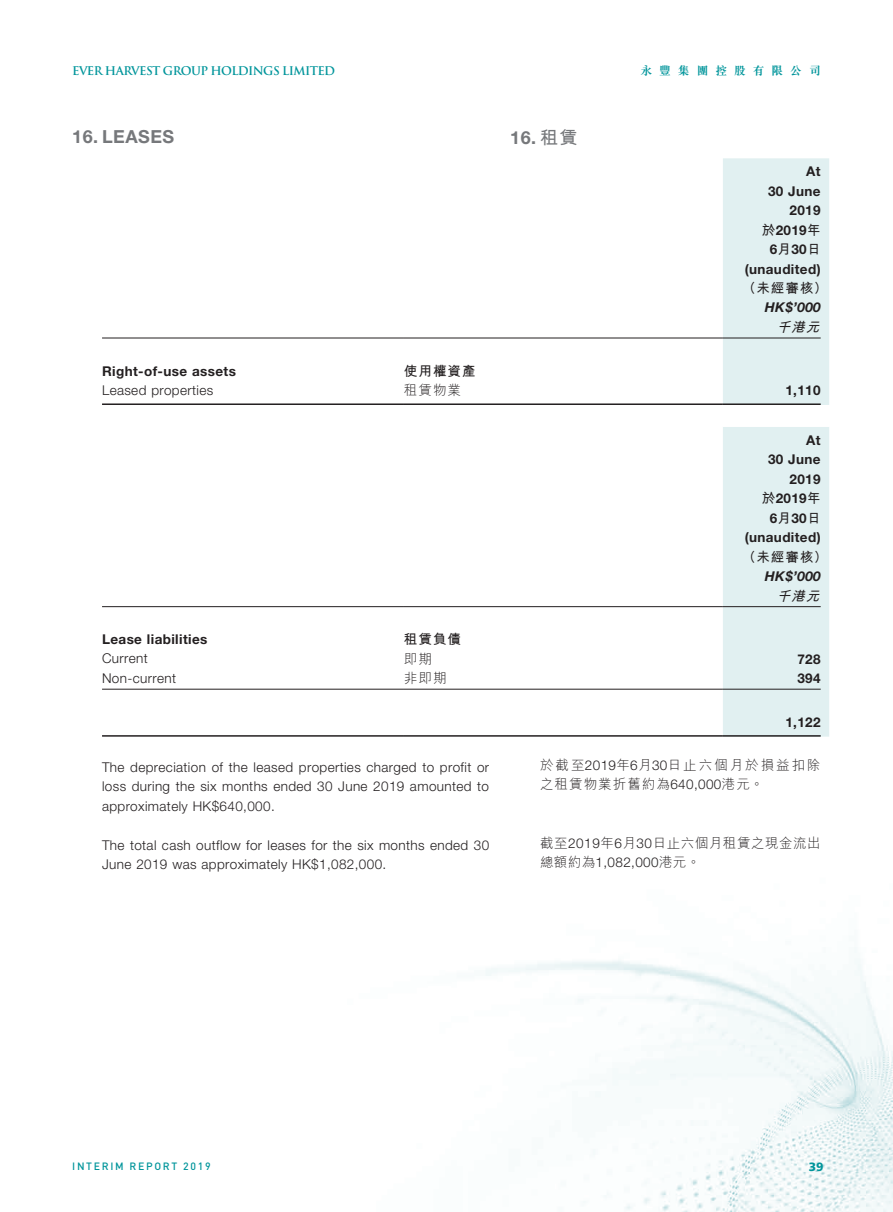
<style>
.page{position:relative;width:893px;height:1212px;background:#fff}
.page>*{position:absolute;margin:0;border:0;box-sizing:border-box;transform-origin:0 0}
.t1{font:700 18px "Helvetica Neue LT Std";letter-spacing:.03em;color:#76787b}
.t2{font:300 13.5px/19.5px "Helvetica Neue LT Std";letter-spacing:.03em;color:#231f20;text-align:justify}
.t3{font:700 13.5px/19.5px "Helvetica Neue LT Std";letter-spacing:.03em;color:#231f20;text-align:right}
.t4{font:300 13.5px/19.5px "M Hei HK";letter-spacing:.145em;color:#231f20}
.t5{font:300 13.5px "M Hei HK";letter-spacing:.04em;color:#231f20}
.t6{font:700 13.5px "M Hei HK";letter-spacing:.08em;color:#231f20}
.t7{font:italic 700 13.5px "Helvetica Neue LT Std";letter-spacing:.03em;color:#231f20}
.t8{font:300 13.5px "M Hei HK";letter-spacing:.08em;color:#231f20}
.t9{font:italic 700 13.5px "M Hei HK";color:#231f20}
.t10{font:900 12px "Frutiger LT Std";color:#00959b}
.t11{font:700 11.7px "Trajan Pro";letter-spacing:-.05em;color:#00959b}
.t12{font:700 11.7px "M Sung HK";letter-spacing:.6em;color:#00959b}
.t13{font:500 10.5px "DIN Pro";letter-spacing:.16em;color:#00959b}
.s1{font-family:"M Hei HK"}
.s2{font-family:"Helvetica Neue LT Std"}
</style>
<div class="page">
<img style="left:102px;top:337px;width:791px;height:875px">
<div style="left:723px;top:158px;width:106px;height:247px;background:#e1f0f1"></div>
<hr style="left:102px;top:338px;width:302px;height:1px;background:#231f20">
<hr style="left:404px;top:338px;width:319px;height:1px;background:#231f20">
<hr style="left:723px;top:338px;width:98px;height:1px;background:#231f20">
<hr style="left:102px;top:403px;width:302px;height:2px;background:#231f20">
<hr style="left:404px;top:403px;width:319px;height:2px;background:#231f20">
<hr style="left:723px;top:403px;width:98px;height:2px;background:#231f20">
<div style="left:723px;top:427px;width:106px;height:310px;background:#e1f0f1"></div>
<hr style="left:102px;top:606px;width:302px;height:1px;background:#231f20">
<hr style="left:404px;top:606px;width:319px;height:1px;background:#231f20">
<hr style="left:723px;top:606px;width:98px;height:1px;background:#231f20">
<hr style="left:102px;top:689px;width:302px;height:1px;background:#231f20">
<hr style="left:404px;top:689px;width:319px;height:1px;background:#231f20">
<hr style="left:723px;top:689px;width:98px;height:1px;background:#231f20">
<hr style="left:102px;top:735px;width:302px;height:2px;background:#231f20">
<hr style="left:404px;top:735px;width:319px;height:2px;background:#231f20">
<hr style="left:723px;top:735px;width:98px;height:2px;background:#231f20">
<p class="t11" style="left:72px;top:64px;width:264px">EVER HARVEST GROUP HOLDINGS LIMITED</p>
<p class="t12" style="left:640px;top:63px;width:182px">永豐集團控股有限公司</p>
<h1 class="t1" style="left:72px;top:125px;width:103px">16. LEASES</h1>
<h1 class="t1" style="left:510px;top:126px;width:69px">16. <span class="s1">租賃</span></h1>
<p class="t3" style="left:745px;top:161px;width:78px">At<br>30 June<br>2019<span class="s1">於</span>2019<span class="s1">年<br></span>6<span class="s1">月</span>30<span class="s1">日</span>(unaudited)</p>
<p class="t6" style="left:742px;top:278px;width:86px">（未經審核）</p>
<p class="t7" style="left:765px;top:299px;width:57px">HK$’000</p>
<p class="t9" style="left:777px;top:317px;width:49px">千港元</p>
<p class="t3" style="left:102px;top:361px;width:135px">Right-of-use assets</p>
<p class="t6" style="left:404px;top:361px;width:73px">使用權資產</p>
<p class="t2" style="left:102px;top:380px;width:113px">Leased properties</p>
<p class="t8" style="left:404px;top:381px;width:59px">租賃物業</p>
<p class="t3" style="left:785px;top:380px;width:37px">1,110</p>
<p class="t3" style="left:745px;top:430px;width:78px">At<br>30 June<br>2019<span class="s1">於</span>2019<span class="s1">年<br></span>6<span class="s1">月</span>30<span class="s1">日</span>(unaudited)</p>
<p class="t6" style="left:742px;top:547px;width:86px">（未經審核）</p>
<p class="t7" style="left:765px;top:567px;width:57px">HK$’000</p>
<p class="t9" style="left:777px;top:586px;width:49px">千港元</p>
<p class="t3" style="left:102px;top:629px;width:107px">Lease liabilities</p>
<p class="t6" style="left:404px;top:629px;width:59px">租賃負債</p>
<p class="t2" style="left:102px;top:648px;width:47px">Current</p>
<p class="t8" style="left:404px;top:649px;width:30px">即期</p>
<p class="t3" style="left:797px;top:649px;width:25px">728</p>
<p class="t2" style="left:102px;top:668px;width:76px">Non-current</p>
<p class="t8" style="left:404px;top:669px;width:44px">非即期</p>
<p class="t3" style="left:797px;top:668px;width:25px">394</p>
<p class="t3" style="left:785px;top:712px;width:37px">1,122</p>
<p class="t2" style="left:102px;top:757px;width:389px">The depreciation of the leased properties charged to profit or loss during the six months ended 30 June 2019 amounted to approximately HK$640,000.</p>
<p class="t2" style="left:102px;top:835px;width:389px">The total cash outflow for leases for the six months ended 30<br>June 2019 was approximately HK$1,082,000.</p>
<p class="t4" style="left:540px;top:754px;width:282px">於截至<span class="s2">2019</span>年<span class="s2">6</span>月<span class="s2">30</span>日止六個月於損益扣除之租賃物業折舊約為<span class="s2">640,000</span>港元。</p>
<p class="t5" style="left:540px;top:833px;width:282px">截至<span class="s2">2019</span>年<span class="s2">6</span>月<span class="s2">30</span>日止六個月租賃之現金流出</p>
<p class="t2" style="left:540px;top:852px;width:162px"><span class="s1">總額約為</span>1,082,000<span class="s1">港元。</span></p>
<p class="t13" style="left:72px;top:1159px;width:140px">INTERIM REPORT 2019</p>
<p class="t10" style="left:809px;top:1160px;width:16px">39</p>
</div>
